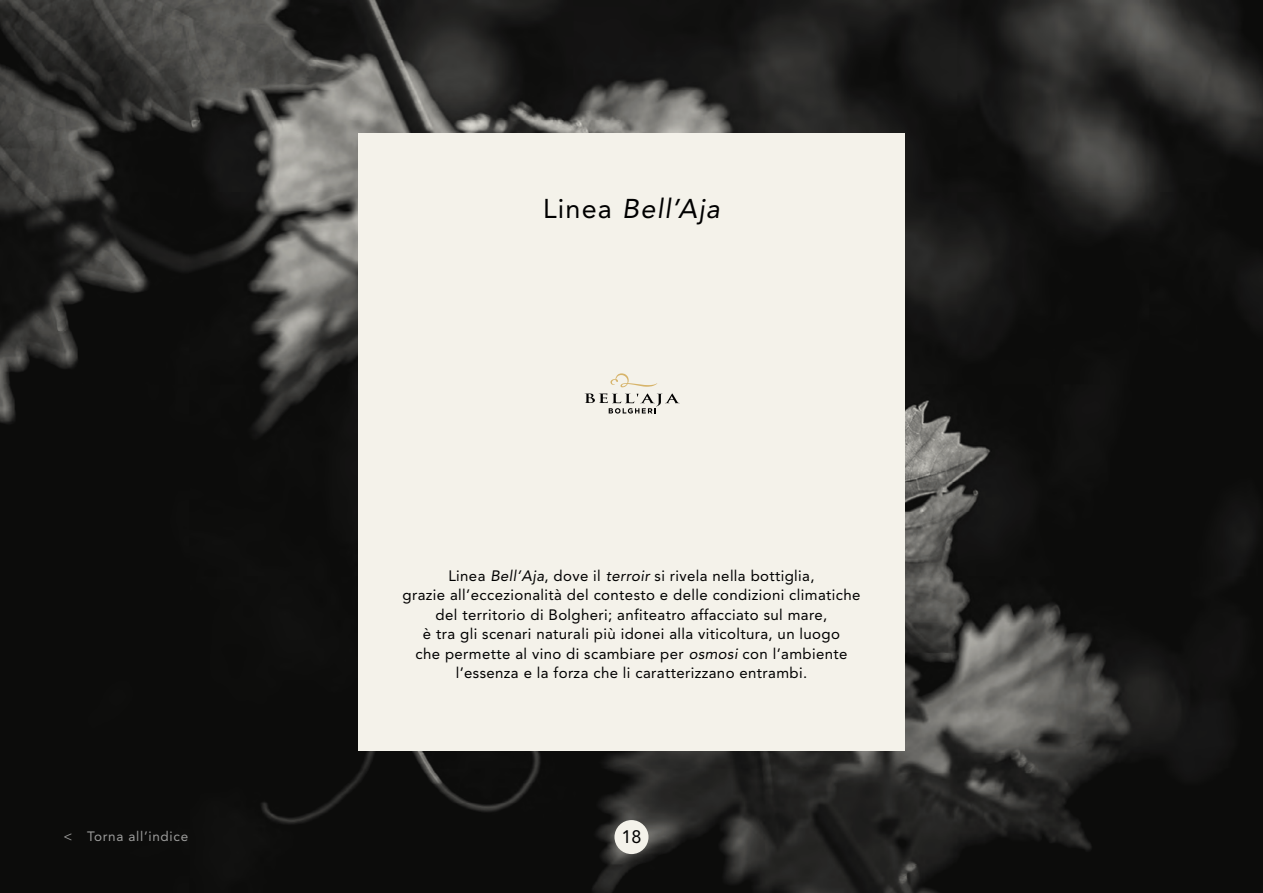
<style>
.page{position:relative;width:1263px;height:893px;background:#fff}
.page>*{position:absolute;margin:0;border:0;box-sizing:border-box;transform-origin:0 0}
.t1{font:italic 27px "Avenir LT Pro";letter-spacing:.045em;color:#000}
.t2{font:18px "Avenir LT Pro";color:#000}
.t3{font:15px/19.5px "Avenir LT Pro";letter-spacing:.025em;color:#000;text-align:center}
.t4{font:13.5px "Avenir LT Pro";letter-spacing:.05em;color:#9d9d9c}
.s1{font-style:normal}
.s2{font-style:italic}
</style>
<div class="page">
<img style="left:0;top:0;width:1263px;height:893px">
<div style="left:358px;top:133px;width:547px;height:618px;background:#f4f2ea"></div>
<div style="left:614px;top:820px;width:34px;height:34px;background:#f4f2ea;border-radius:50%"></div>
<svg style="left:585px;top:393px;width:95px;height:21px"></svg>
<svg style="left:610px;top:373px;width:47px;height:14px"></svg>
<p class="t4" style="left:63px;top:828px;width:126px">&lt; Torna all’indice</p>
<h1 class="t1" style="left:543px;top:192px;width:178px"><span class="s1">Linea</span> Bell’Aja</h1>
<p class="t3" style="left:402px;top:566px;width:459px">Linea <span class="s2">Bell’Aja</span>, dove il <span class="s2">terroir</span> si rivela nella bottiglia,<br>grazie all’eccezionalità del contesto e delle condizioni climatiche del territorio di Bolgheri; anfiteatro affacciato sul mare,<br>è tra gli scenari naturali più idonei alla viticoltura, un luogo<br>che permette al vino di scambiare per <span class="s2">osmosi</span> con l’ambiente l’essenza e la forza che li caratterizzano entrambi.</p>
<p class="t2" style="left:621px;top:825px;width:22px">18</p>
</div>
